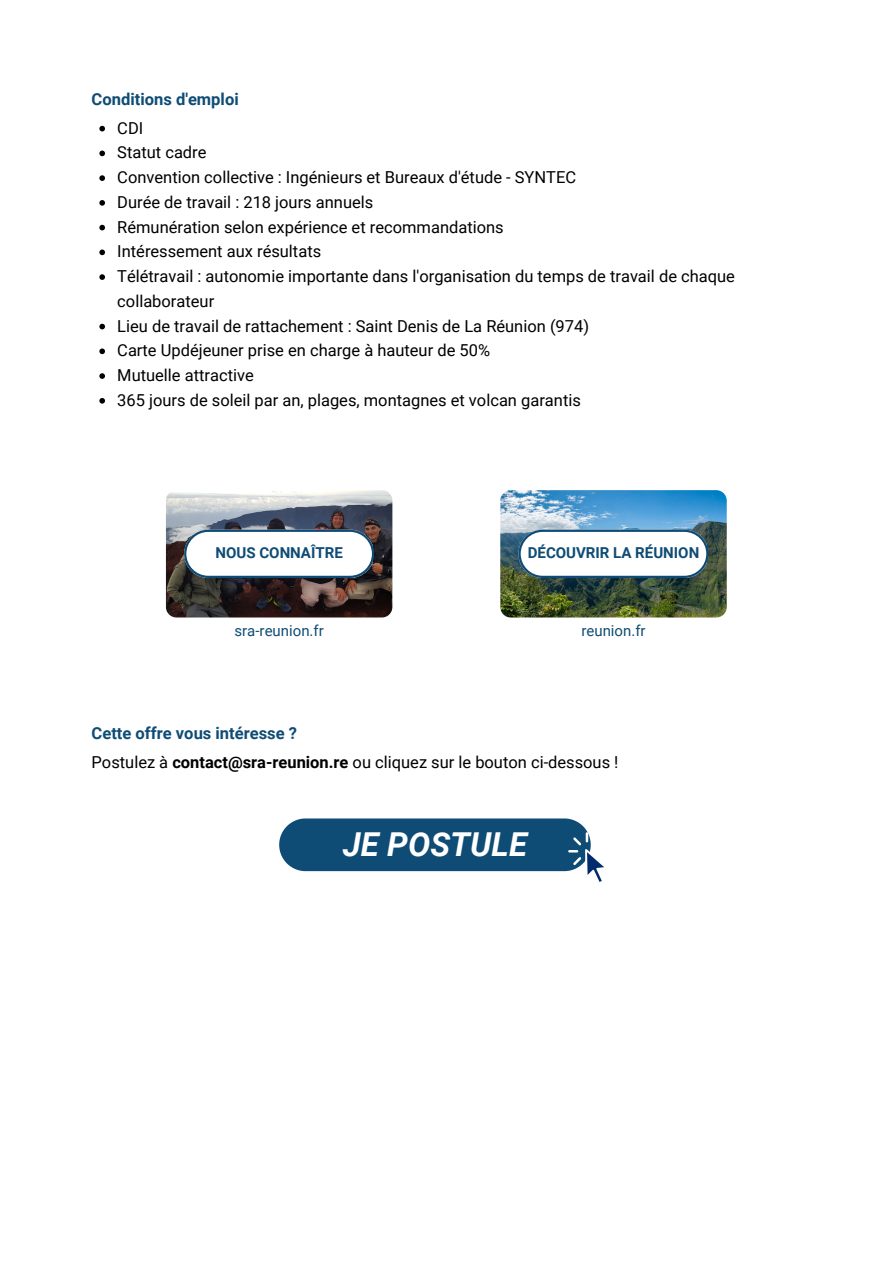
<style>
.page{position:relative;width:893px;height:1264px;background:#fff}
.page>*{position:absolute;margin:0;border:0;box-sizing:border-box;transform-origin:0 0}
.t1{font:italic 700 33px "Roboto";color:#fff}
.t2{font:16.5px/24.8px "Roboto";color:#000}
.t3{font:700 16.5px "Roboto";color:#0f4c75}
.t4{font:700 15px "Roboto";color:#0f4c75}
.t5{font:15px "Roboto";color:#0f4c75}
.s1{font-weight:700;color:#0f4c75}
.s2{font-weight:700}
</style>
<div class="page">
<svg style="left:279px;top:818px;width:325px;height:64px"></svg>
<img style="left:166px;top:490px;width:226px;height:127px;border-radius:11px">
<img style="left:500px;top:490px;width:226px;height:127px;border-radius:11px">
<svg style="left:184px;top:529px;width:190px;height:49px"></svg>
<svg style="left:518px;top:529px;width:190px;height:49px"></svg>
<svg style="left:99px;top:126px;width:6px;height:5px"></svg>
<svg style="left:99px;top:150px;width:6px;height:6px"></svg>
<svg style="left:99px;top:175px;width:6px;height:6px"></svg>
<svg style="left:99px;top:200px;width:6px;height:6px"></svg>
<svg style="left:99px;top:225px;width:6px;height:5px"></svg>
<svg style="left:99px;top:249px;width:6px;height:6px"></svg>
<svg style="left:99px;top:274px;width:6px;height:6px"></svg>
<svg style="left:99px;top:324px;width:6px;height:5px"></svg>
<svg style="left:99px;top:348px;width:6px;height:6px"></svg>
<svg style="left:99px;top:373px;width:6px;height:6px"></svg>
<svg style="left:99px;top:398px;width:6px;height:5px"></svg>
<p class="t3" style="left:92px;top:89px;width:149px">Conditions d'emploi</p>
<p class="t2" style="left:117px;top:116px;width:619px">CDI<br>Statut cadre<br>Convention collective : Ingénieurs et Bureaux d'étude - SYNTEC<br>Durée de travail : 218 jours annuels<br>Rémunération selon expérience et recommandations<br>Intéressement aux résultats<br>Télétravail : autonomie importante dans l'organisation du temps de travail de chaque collaborateur<br>Lieu de travail de rattachement : Saint Denis de La Réunion (974)<br>Carte Updéjeuner prise en charge à hauteur de 50%<br>Mutuelle attractive<br>365 jours de soleil par an, plages, montagnes et volcan garantis</p>
<p class="t4" style="left:215px;top:544px;width:129px">NOUS CONNAÎTRE</p>
<p class="t4" style="left:527px;top:544px;width:173px">DÉCOUVRIR LA RÉUNION</p>
<p class="t5" style="left:234px;top:622px;width:91px">sra-reunion.fr</p>
<p class="t5" style="left:581px;top:622px;width:66px">reunion.fr</p>
<p class="t2" style="left:92px;top:719px;width:528px;line-height:28.5px"><span class="s1">Cette offre vous intéresse ?<br></span>Postulez à <span class="s2">contact@sra-reunion.re</span> ou cliquez sur le bouton ci-dessous !</p>
<h1 class="t1" style="left:343px;top:825px;width:186px">JE POSTULE</h1>
</div>
